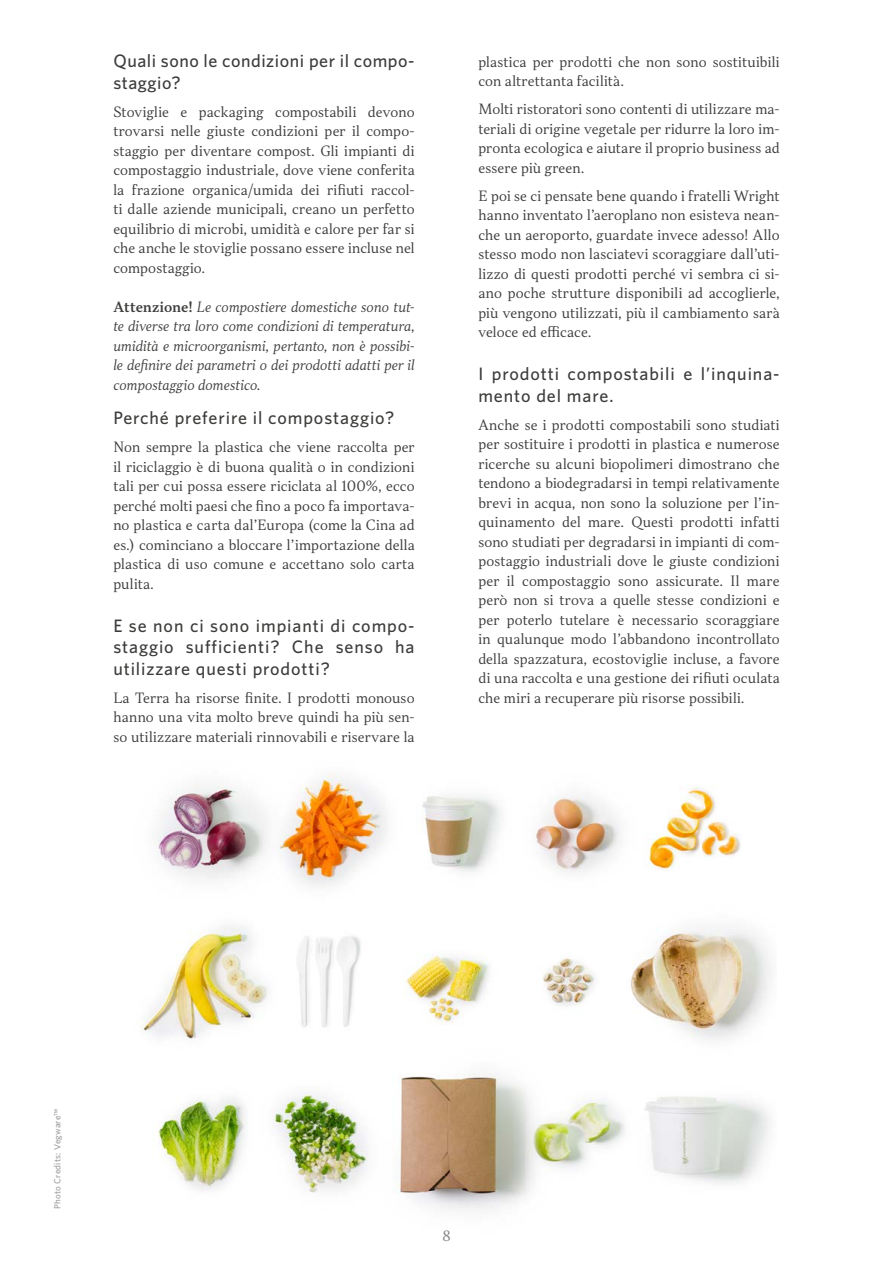
<style>
.page{position:relative;width:893px;height:1263px;background:#fff}
.page>*{position:absolute;margin:0;border:0;box-sizing:border-box;transform-origin:0 0}
.t1{font:500 18px/21.6px "Whitney";letter-spacing:.05em;color:#3c3c3b;text-align:justify}
.t2{font:500 18px/21.6px "Whitney";letter-spacing:.03em;color:#3c3c3b}
.t3{font:300 13.5px/19.5px "TT Jenevers";letter-spacing:.01em;color:#3c3c3b;text-align:justify}
.t4{font:italic 300 13.5px/19.5px "TT Jenevers";letter-spacing:.02em;color:#3c3c3b;text-align:justify}
.t5{font:300 13.5px "TT Jenevers";color:#878787}
.t6{font:500 9px "Whitney";letter-spacing:.025em;color:#9d9d9c}
.s1{font-weight:500;font-style:normal}
</style>
<div class="page">
<img style="left:140px;top:773px;width:631px;height:438px">
<h1 class="t2" style="left:113px;top:49px;width:303px">Quali sono le condizioni per il compo&shy;staggio?</h1>
<p class="t3" style="left:113px;top:102px;width:303px">Stoviglie e packaging compostabili devono trovarsi nelle giuste condizioni per il compo&shy;staggio per diventare compost. Gli impianti di compostaggio industriale, dove viene conferita la frazione organica/umida dei rifiuti raccol&shy;ti dalle aziende municipali, creano un perfetto equilibrio di microbi, umidità e calore per far si che anche le stoviglie possano essere incluse nel compostaggio.</p>
<p class="t4" style="left:113px;top:297px;width:303px"><span class="s1">Attenzione!</span> Le compostiere domestiche sono tut&shy;te diverse tra loro come condizioni di temperatura, umidità e microorganismi, pertanto, non è possibi&shy;le definire dei parametri o dei prodotti adatti per il compostaggio domestico.</p>
<h1 class="t1" style="left:113px;top:407px;width:282px">Perché preferire il compostaggio?</h1>
<p class="t3" style="left:113px;top:437px;width:303px">Non sempre la plastica che viene raccolta per il riciclaggio è di buona qualità o in condizioni tali per cui possa essere riciclata al 100%, ecco perché molti paesi che fino a poco fa importava&shy;no plastica e carta dal’Europa (come la Cina ad es.) cominciano a bloccare l’importazione della plastica di uso comune e accettano solo carta pulita.</p>
<h1 class="t1" style="left:113px;top:614px;width:303px">E se non ci sono impianti di compo&shy;staggio sufficienti? Che senso ha utilizzare questi prodotti?</h1>
<p class="t3" style="left:113px;top:688px;width:303px">La Terra ha risorse finite. I prodotti monouso hanno una vita molto breve quindi ha più sen&shy;so utilizzare materiali rinnovabili e riservare la</p>
<p class="t3" style="left:478px;top:52px;width:303px">plastica per prodotti che non sono sostituibili con altrettanta facilità.</p>
<p class="t3" style="left:478px;top:100px;width:303px">Molti ristoratori sono contenti di utilizzare ma&shy;teriali di origine vegetale per ridurre la loro im&shy;pronta ecologica e aiutare il proprio business ad essere più green.</p>
<p class="t3" style="left:478px;top:186px;width:303px">E poi se ci pensate bene quando i fratelli Wright hanno inventato l’aeroplano non esisteva nean&shy;che un aeroporto, guardate invece adesso! Allo stesso modo non lasciatevi scoraggiare dall’uti&shy;lizzo di questi prodotti perché vi sembra ci si&shy;ano poche strutture disponibili ad accoglierle, più vengono utilizzati, più il cambiamento sarà veloce ed efficace.</p>
<h1 class="t1" style="left:478px;top:363px;width:303px">I prodotti compostabili e l’inquina&shy;mento del mare.</h1>
<p class="t3" style="left:478px;top:415px;width:303px">Anche se i prodotti compostabili sono studiati per sostituire i prodotti in plastica e numerose ricerche su alcuni biopolimeri dimostrano che tendono a biodegradarsi in tempi relativamente brevi in acqua, non sono la soluzione per l’in&shy;quinamento del mare. Questi prodotti infatti sono studiati per degradarsi in impianti di com&shy;postaggio industriali dove le giuste condizioni per il compostaggio sono assicurate. Il mare però non si trova a quelle stesse condizioni e per poterlo tutelare è necessario scoraggiare in qualunque modo l’abbandono incontrollato della spazzatura, ecostoviglie incluse, a favore di una raccolta e una gestione dei rifiuti oculata che miri a recuperare più risorse possibili.</p>
<p class="t6" style="left:52px;top:1209px;width:102px;rotate:-90deg">Photo Credits: Vegware™</p>
<p class="t5" style="left:442px;top:1227px;width:10px">8</p>
</div>
